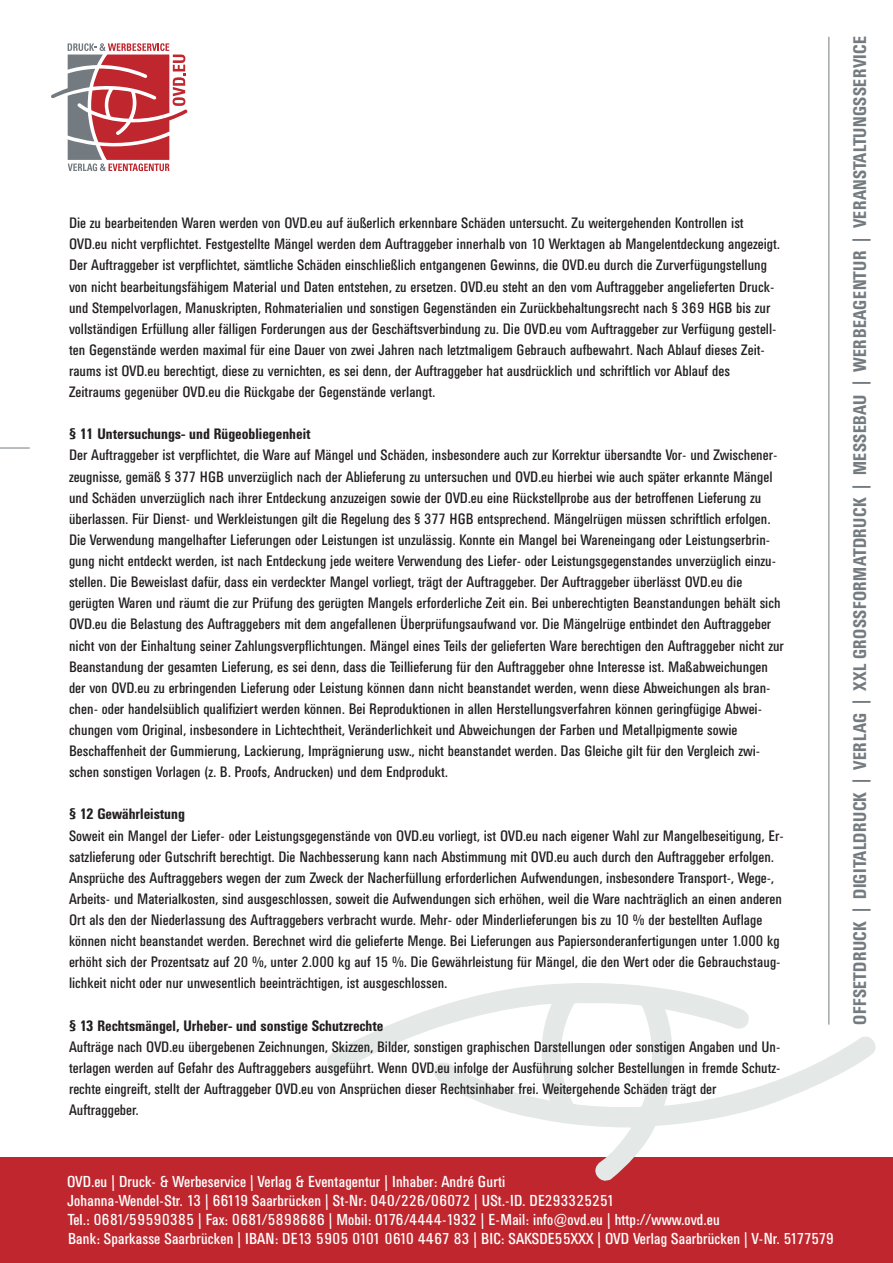
<style>
.page{position:relative;width:893px;height:1263px;background:#fff}
.page>*{position:absolute;margin:0;border:0;box-sizing:border-box;transform-origin:0 0}
.t1{font:700 18.15px "Univers Condensed BQ";letter-spacing:.02em;color:#747b80}
.t2{font:15.75px/18.9px "Univers Condensed BQ";color:#fff}
.t3{font:15px/21.1px "Univers Condensed BQ";color:#231f20}
.t4{font:700 15px "Univers Condensed BQ";color:#231f20}
</style>
<div class="page">
<hr style="left:0;top:448px;width:30px;height:1px;background:#747b80">
<hr style="left:828px;top:37px;width:1px;height:987px;background:#747b80">
<div style="left:0;top:1157px;width:893px;height:106px;background:#c0262d"></div>
<svg style="left:327px;top:977px;width:549px;height:203px"></svg>
<svg style="left:51px;top:43px;width:137px;height:128px"></svg>
<p class="t3" style="left:69px;top:212px;width:712px">Die zu bearbeitenden Waren werden von OVD.eu auf äußerlich erkennbare Schäden untersucht. Zu weitergehenden Kontrollen ist OVD.eu nicht verpflichtet. Festgestellte Mängel werden dem Auftraggeber innerhalb von 10 Werktagen ab Mangelentdeckung angezeigt.<br>Der Auftraggeber ist verpflichtet, sämtliche Schäden einschließlich entgangenen Gewinns, die OVD.eu durch die Zurverfügungstellung von nicht bearbeitungsfähigem Material und Daten entstehen, zu ersetzen. OVD.eu steht an den vom Auftraggeber angelieferten Druck&shy;und Stempelvorlagen, Manuskripten, Rohmaterialien und sonstigen Gegenständen ein Zurückbehaltungsrecht nach § 369 HGB bis zur vollständigen Erfüllung aller fälligen Forderungen aus der Geschäftsverbindung zu. Die OVD.eu vom Auftraggeber zur Verfügung gestell&shy;ten Gegenstände werden maximal für eine Dauer von zwei Jahren nach letztmaligem Gebrauch aufbewahrt. Nach Ablauf dieses Zeit&shy;raums ist OVD.eu berechtigt, diese zu vernichten, es sei denn, der Auftraggeber hat ausdrücklich und schriftlich vor Ablauf des Zeitraums gegenüber OVD.eu die Rückgabe der Gegenstände verlangt.</p>
<p class="t4" style="left:69px;top:426px;width:243px">§ 11 Untersuchungs- und Rügeobliegenheit</p>
<p class="t3" style="left:69px;top:445px;width:716px">Der Auftraggeber ist verpflichtet, die Ware auf Mängel und Schäden, insbesondere auch zur Korrektur übersandte Vor- und Zwischener&shy;zeugnisse, gemäß § 377 HGB unverzüglich nach der Ablieferung zu untersuchen und OVD.eu hierbei wie auch später erkannte Mängel und Schäden unverzüglich nach ihrer Entdeckung anzuzeigen sowie der OVD.eu eine Rückstellprobe aus der betroffenen Lieferung zu überlassen. Für Dienst- und Werkleistungen gilt die Regelung des § 377 HGB entsprechend. Mängelrügen müssen schriftlich erfolgen.<br>Die Verwendung mangelhafter Lieferungen oder Leistungen ist unzulässig. Konnte ein Mangel bei Wareneingang oder Leistungserbrin&shy;gung nicht entdeckt werden, ist nach Entdeckung jede weitere Verwendung des Liefer- oder Leistungsgegenstandes unverzüglich einzu&shy;stellen. Die Beweislast dafür, dass ein verdeckter Mangel vorliegt, trägt der Auftraggeber. Der Auftraggeber überlässt OVD.eu die gerügten Waren und räumt die zur Prüfung des gerügten Mangels erforderliche Zeit ein. Bei unberechtigten Beanstandungen behält sich OVD.eu die Belastung des Auftraggebers mit dem angefallenen Überprüfungsaufwand vor. Die Mängelrüge entbindet den Auftraggeber nicht von der Einhaltung seiner Zahlungsverpflichtungen. Mängel eines Teils der gelieferten Ware berechtigen den Auftraggeber nicht zur Beanstandung der gesamten Lieferung, es sei denn, dass die Teillieferung für den Auftraggeber ohne Interesse ist. Maßabweichungen der von OVD.eu zu erbringenden Lieferung oder Leistung können dann nicht beanstandet werden, wenn diese Abweichungen als bran&shy;chen- oder handelsüblich qualifiziert werden können. Bei Reproduktionen in allen Herstellungsverfahren können geringfügige Abwei&shy;chungen vom Original, insbesondere in Lichtechtheit, Veränderlichkeit und Abweichungen der Farben und Metallpigmente sowie Beschaffenheit der Gummierung, Lackierung, Imprägnierung usw., nicht beanstandet werden. Das Gleiche gilt für den Vergleich zwi&shy;schen sonstigen Vorlagen (z. B. Proofs, Andrucken) und dem Endprodukt.</p>
<p class="t4" style="left:69px;top:806px;width:117px">§ 12 Gewährleistung</p>
<p class="t3" style="left:69px;top:825px;width:716px">Soweit ein Mangel der Liefer- oder Leistungsgegenstände von OVD.eu vorliegt, ist OVD.eu nach eigener Wahl zur Mangelbeseitigung, Er&shy;satzlieferung oder Gutschrift berechtigt. Die Nachbesserung kann nach Abstimmung mit OVD.eu auch durch den Auftraggeber erfolgen.<br>Ansprüche des Auftraggebers wegen der zum Zweck der Nacherfüllung erforderlichen Aufwendungen, insbesondere Transport-, Wege-, Arbeits- und Materialkosten, sind ausgeschlossen, soweit die Aufwendungen sich erhöhen, weil die Ware nachträglich an einen anderen Ort als den der Niederlassung des Auftraggebers verbracht wurde. Mehr- oder Minderlieferungen bis zu 10 % der bestellten Auflage können nicht beanstandet werden. Berechnet wird die gelieferte Menge. Bei Lieferungen aus Papiersonderanfertigungen unter 1.000 kg erhöht sich der Prozentsatz auf 20 %, unter 2.000 kg auf 15 %. Die Gewährleistung für Mängel, die den Wert oder die Gebrauchstaug&shy;lichkeit nicht oder nur unwesentlich beeinträchtigen, ist ausgeschlossen.</p>
<p class="t4" style="left:69px;top:1017px;width:316px">§ 13 Rechtsmängel, Urheber- und sonstige Schutzrechte</p>
<p class="t3" style="left:69px;top:1036px;width:713px">Aufträge nach OVD.eu übergebenen Zeichnungen, Skizzen, Bilder, sonstigen graphischen Darstellungen oder sonstigen Angaben und Un&shy;terlagen werden auf Gefahr des Auftraggebers ausgeführt. Wenn OVD.eu infolge der Ausführung solcher Bestellungen in fremde Schutz&shy;rechte eingreift, stellt der Auftraggeber OVD.eu von Ansprüchen dieser Rechtsinhaber frei. Weitergehende Schäden trägt der Auftraggeber.</p>
<p class="t1" style="left:850px;top:1024px;width:990px;rotate:-90deg">OFFSETDRUCK | DIGITALDRUCK | VERLAG | XXL GROSSFORMATDRUCK | MESSEBAU | WERBEAGENTUR | VERANSTALTUNGSSERVICE</p>
<p class="t2" style="left:67px;top:1172px;width:769px">OVD.eu | Druck- &amp; Werbeservice | Verlag &amp; Eventagentur | Inhaber: André Gurti<br>Johanna-Wendel-Str. 13 | 66119 Saarbrücken | St-Nr: 040/226/06072 | USt.-ID. DE293325251<br>Tel.: 0681/59590385 | Fax: 0681/5898686 | Mobil: 0176/4444-1932 | E-Mail: info@ovd.eu | http://www.ovd.eu<br>Bank: Sparkasse Saarbrücken | IBAN: DE13 5905 0101 0610 4467 83 | BIC: SAKSDE55XXX | OVD Verlag Saarbrücken | V-Nr. 5177579</p>
</div>
